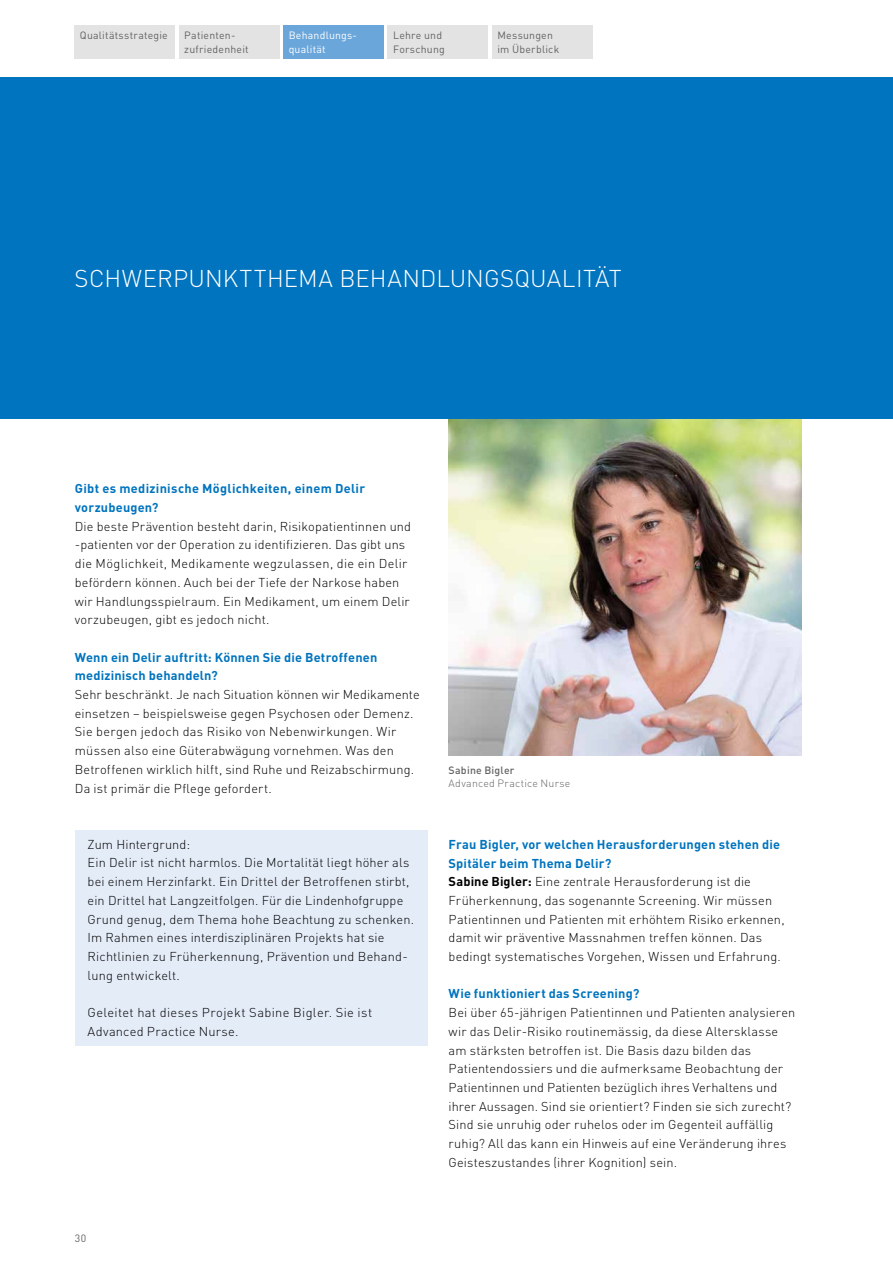
<style>
.page{position:relative;width:893px;height:1263px;background:#fff}
.page>*{position:absolute;margin:0;border:0;box-sizing:border-box;transform-origin:0 0}
.t1{font:300 24px "DIN Pro";letter-spacing:.005em;color:#fff}
.t2{font:300 12.75px/18.8px "DIN Pro";letter-spacing:.015em;color:#000}
.t3{font:700 12.75px/18.8px "DIN Pro";letter-spacing:.015em;color:#0074be}
.t4{font:10.5px/13.5px "DIN Pro";letter-spacing:.02em;color:#626261}
.t5{font:300 10.5px "DIN Pro";letter-spacing:.025em;color:#626261}
.t6{font:10.5px/13.5px "DIN Pro";letter-spacing:.02em;color:#fff}
.t7{font:500 10.5px "DIN Pro";letter-spacing:.02em;color:#626261}
.s1{font-weight:700;color:#0074be}
.s2{font-weight:700}
</style>
<div class="page">
<div style="left:75px;top:830px;width:352px;height:215px;background:#dee8f7"></div>
<img style="left:449px;top:418px;width:352px;height:337px">
<div style="left:0;top:77px;width:893px;height:341px;background:#0074be"></div>
<div style="left:284px;top:26px;width:100px;height:33px;background:#6ba6db"></div>
<div style="left:388px;top:26px;width:100px;height:33px;background:#e3e3e3"></div>
<div style="left:492px;top:26px;width:100px;height:33px;background:#e3e3e3"></div>
<div style="left:179px;top:26px;width:100px;height:33px;background:#e3e3e3"></div>
<div style="left:75px;top:26px;width:100px;height:33px;background:#e3e3e3"></div>
<p class="t4" style="left:80px;top:28px;width:89px">Qualitätsstrategie</p>
<p class="t4" style="left:184px;top:28px;width:66px">Patienten&shy;zufriedenheit</p>
<p class="t6" style="left:289px;top:28px;width:70px">Behandlungs&shy;qualität</p>
<p class="t4" style="left:393px;top:28px;width:53px">Lehre und<br>Forschung</p>
<p class="t4" style="left:497px;top:28px;width:63px">Messungen im Überblick</p>
<h1 class="t1" style="left:75px;top:262px;width:548px">SCHWERPUNKTTHEMA BEHANDLUNGSQUALITÄT</h1>
<p class="t3" style="left:75px;top:479px;width:292px">Gibt es medizinische Möglichkeiten, einem Delir vorzubeugen?</p>
<p class="t2" style="left:75px;top:516px;width:338px">Die beste Prävention besteht darin, Risikopatientinnen und -patienten vor der Operation zu identifizieren. Das gibt uns die Möglichkeit, Medikamente wegzulassen, die ein Delir befördern können. Auch bei der Tiefe der Narkose haben wir Handlungsspielraum. Ein Medikament, um einem Delir vorzubeugen, gibt es jedoch nicht.</p>
<p class="t3" style="left:75px;top:647px;width:304px">Wenn ein Delir auftritt: Können Sie die Betroffenen medizinisch behandeln?</p>
<p class="t2" style="left:75px;top:684px;width:346px">Sehr beschränkt. Je nach Situation können wir Medikamente einsetzen – beispielsweise gegen Psychosen oder Demenz.<br>Sie bergen jedoch das Risiko von Nebenwirkungen. Wir müssen also eine Güterabwägung vornehmen. Was den Betroffenen wirklich hilft, sind Ruhe und Reizabschirmung.<br>Da ist primär die Pflege gefordert.</p>
<p class="t2" style="left:88px;top:834px;width:328px">Zum Hintergrund:<br>Ein Delir ist nicht harmlos. Die Mortalität liegt höher als bei einem Herzinfarkt. Ein Drittel der Betroffenen stirbt, ein Drittel hat Langzeitfolgen. Für die Lindenhofgruppe Grund genug, dem Thema hohe Beachtung zu schenken.<br>Im Rahmen eines interdisziplinären Projekts hat sie Richtlinien zu Früherkennung, Prävention und Behand&shy;lung entwickelt.</p>
<p class="t2" style="left:88px;top:1003px;width:286px">Geleitet hat dieses Projekt Sabine Bigler. Sie ist<br>Advanced Practice Nurse.</p>
<p class="t4" style="left:75px;top:1231px;width:13px">30</p>
<p class="t7" style="left:449px;top:763px;width:67px">Sabine Bigler</p>
<p class="t5" style="left:449px;top:775px;width:123px">Advanced Practice Nurse</p>
<p class="t2" style="left:449px;top:834px;width:337px"><span class="s1">Frau Bigler, vor welchen Herausforderungen stehen die Spitäler beim Thema Delir?<br></span><span class="s2">Sabine Bigler:</span> Eine zentrale Herausforderung ist die Früherkennung, das sogenannte Screening. Wir müssen Patientinnen und Patienten mit erhöhtem Risiko erkennen, damit wir präventive Massnahmen treffen können. Das bedingt systematisches Vorgehen, Wissen und Erfahrung.</p>
<p class="t3" style="left:449px;top:984px;width:192px">Wie funktioniert das Screening?</p>
<p class="t2" style="left:449px;top:1003px;width:348px">Bei über 65-jährigen Patientinnen und Patienten analysieren wir das Delir-Risiko routinemässig, da diese Altersklasse am stärksten betroffen ist. Die Basis dazu bilden das Patientendossiers und die aufmerksame Beobachtung der Patientinnen und Patienten bezüglich ihres Verhaltens und ihrer Aussagen. Sind sie orientiert? Finden sie sich zurecht?<br>Sind sie unruhig oder ruhelos oder im Gegenteil auffällig ruhig? All das kann ein Hinweis auf eine Veränderung ihres Geisteszustandes (ihrer Kognition) sein.</p>
</div>
